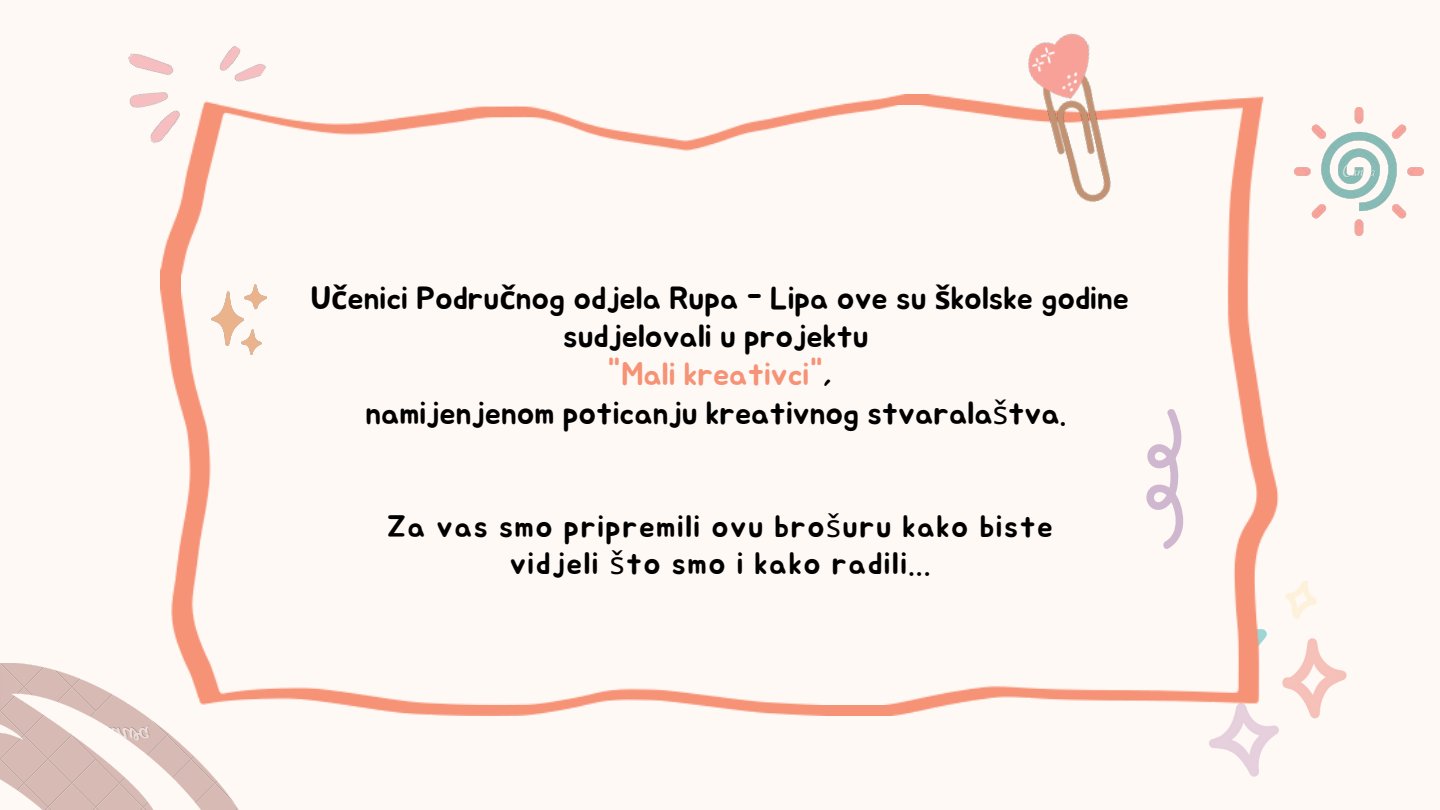
<style>
.page{position:relative;width:1440px;height:810px;background:#fff9f5}
.page>*{position:absolute;margin:0;border:0;box-sizing:border-box;transform-origin:0 0}
.t1{font:32px/38.2px "Jua";color:#000;text-align:center}
.t2{font:32px "Jua";color:#f69276}
.t3{font:31px/36.8px "Jua";letter-spacing:.05em;color:#000;text-align:center}
.s1{font-family:"Noto Sans";font-weight:700}
.s2{color:#000}
.s3{font-family:"Noto Sans"}
</style>
<div class="page">
<img style="left:1209px;top:580px;width:137px;height:197px">
<img style="left:161px;top:94px;width:1118px;height:621px">
<img style="left:181px;top:106px;width:1077px;height:598px">
<img style="left:1022px;top:33px;width:106px;height:181px">
<img style="left:210px;top:283px;width:57px;height:72px">
<svg style="left:1097px;top:405px;width:144px;height:148px"></svg>
<img style="left:128px;top:46px;width:139px;height:126px">
<img style="left:1295px;top:108px;width:128px;height:128px">
<img style="left:0;top:663px;width:238px;height:147px">
<p class="t1" style="left:311px;top:280px;width:820px">U<span class="s1">č</span>enici Podru<span class="s1">č</span>nog odjela Rupa - Lipa ove su <span class="s1">š</span>kolske godine sudjelovali u projektu</p>
<p class="t2" style="left:607px;top:360px;width:227px">"Mali kreativci"<span class="s2">,</span></p>
<p class="t1" style="left:365px;top:395px;width:702px">namijenjenom poticanju kreativnog stvarala<span class="s3">š</span>tva.</p>
<p class="t3" style="left:387px;top:509px;width:667px">Za vas smo pripremili ovu bro<span class="s3">š</span>uru kako biste vidjeli <span class="s3">š</span>to smo i kako radili...</p>
</div>
